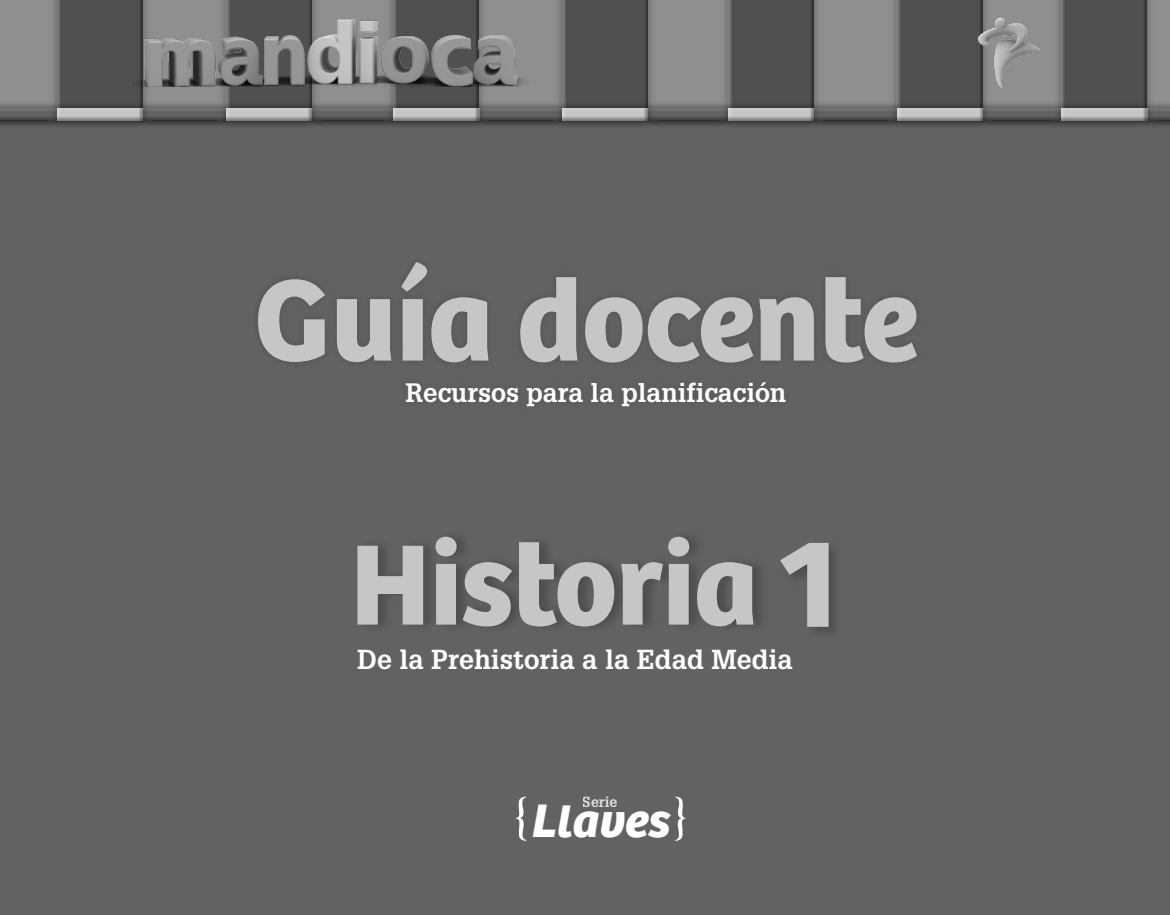
<style>
.page{position:relative;width:1170px;height:915px;background:#fff}
.page>*{position:absolute;margin:0;border:0;box-sizing:border-box;transform-origin:0 0}
.t1{font:700 120px "Bree";color:#c6c6c6}
.t2{font:700 118.35px "Bree";color:#c6c6c6}
.t3{font:italic 700 48.75px "Bree";color:#fff}
.t4{font:700 26.85px "Glypha LT Std";color:#fff}
.t5{font:700 26.1px "Glypha LT Std";color:#fff}
.t6{font:700 14.25px "Glypha LT Std";color:#fff}
.s1{font-family:"Fira Sans";font-weight:800;font-size:123.75px}
.s2{font-size:45.45px}
</style>
<div class="page">
<div style="left:0;top:0;width:1169px;height:914px;background:#626262"></div>
<div style="left:0;top:0;width:1169px;height:123px;background:#000;opacity:.45"></div>
<div style="left:0;top:100px;width:1169px;height:29px;background:#000;opacity:.55"></div>
<div style="left:0;top:106px;width:1169px;height:17px;background:#000;opacity:.45"></div>
<img style="left:975px;top:13px;width:67px;height:79px">
<img style="left:133px;top:16px;width:402px;height:71px">
<div style="left:779px;top:540px;width:64px;height:100px;background:#000;opacity:.2"></div>
<div style="left:357px;top:528px;width:412px;height:106px;background:#000;opacity:.2"></div>
<svg style="left:515px;top:796px;width:12px;height:45px"></svg>
<svg style="left:674px;top:796px;width:12px;height:45px"></svg>
<h1 class="t1" style="left:254px;top:248px;width:665px">Guía docente</h1>
<p class="t5" style="left:405px;top:376px;width:382px">Recursos para la planificación</p>
<h2 class="t2" style="left:351px;top:513px;width:488px">Historia <span class="s1">1</span></h2>
<p class="t4" style="left:357px;top:642px;width:437px">De la Prehistoria a la Edad Media</p>
<p class="t6" style="left:583px;top:792px;width:36px">Serie</p>
<h3 class="t3" style="left:530px;top:792px;width:140px">L<span class="s2">l</span>aves</h3>
</div>
